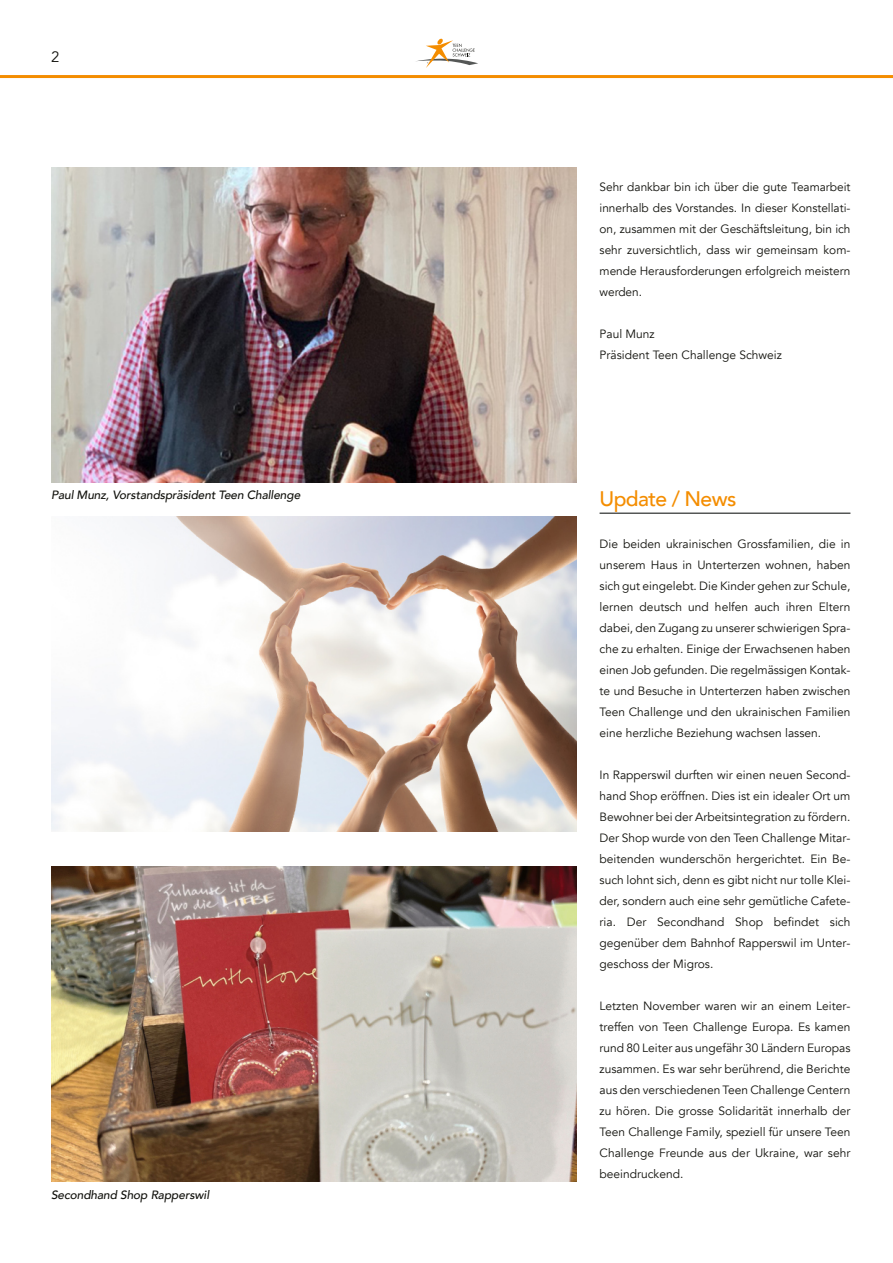
<style>
.page{position:relative;width:893px;height:1263px;background:#fff}
.page>*{position:absolute;margin:0;border:0;box-sizing:border-box;transform-origin:0 0}
.t1{font:500 21px "Avenir";letter-spacing:-.03em;color:#f48d00}
.t2{font:15px "Avenir";color:#12120d}
.t3{font:12px/21px "Avenir";color:#12120d;text-align:justify}
.t4{font:italic 500 12px "Avenir";letter-spacing:-.01em;color:#12120d}
</style>
<div class="page">
<svg style="left:416px;top:38px;width:62px;height:30px"></svg>
<hr style="left:0;top:75px;width:893px;height:3px;background:#f48d00">
<hr style="left:600px;top:512px;width:250px;height:2px;background:#555756">
<img style="left:51px;top:867px;width:525px;height:314px">
<img style="left:51px;top:168px;width:525px;height:314px">
<img style="left:51px;top:517px;width:525px;height:314px">
<p class="t2" style="left:51px;top:47px;width:10px">2</p>
<p class="t4" style="left:51px;top:487px;width:251px">Paul Munz, Vorstandspräsident Teen Challenge</p>
<p class="t4" style="left:51px;top:1187px;width:160px">Secondhand Shop Rapperswil</p>
<p class="t3" style="left:600px;top:176px;width:252px">Sehr dankbar bin ich über die gute Teamarbeit innerhalb des Vorstandes. In dieser Konstellati&shy;on, zusammen mit der Geschäftsleitung, bin ich sehr zuversichtlich, dass wir gemeinsam kom&shy;mende Herausforderungen erfolgreich meistern werden.</p>
<p class="t3" style="left:600px;top:323px;width:184px">Paul Munz<br>Präsident Teen Challenge Schweiz</p>
<h1 class="t1" style="left:600px;top:484px;width:138px">Update / News</h1>
<p class="t3" style="left:600px;top:533px;width:252px">Die beiden ukrainischen Grossfamilien, die in unserem Haus in Unterterzen wohnen, haben sich gut eingelebt. Die Kinder gehen zur Schule, lernen deutsch und helfen auch ihren Eltern dabei, den Zugang zu unserer schwierigen Spra&shy;che zu erhalten. Einige der Erwachsenen haben einen Job gefunden. Die regelmässigen Kontak&shy;te und Besuche in Unterterzen haben zwischen Teen Challenge und den ukrainischen Familien eine herzliche Beziehung wachsen lassen.</p>
<p class="t3" style="left:600px;top:764px;width:252px">In Rapperswil durften wir einen neuen Second&shy;hand Shop eröffnen. Dies ist ein idealer Ort um Bewohner bei der Arbeitsintegration zu fördern.<br>Der Shop wurde von den Teen Challenge Mitar&shy;beitenden wunderschön hergerichtet. Ein Be&shy;such lohnt sich, denn es gibt nicht nur tolle Klei&shy;der, sondern auch eine sehr gemütliche Cafete&shy;ria. Der Secondhand Shop befindet sich gegenüber dem Bahnhof Rapperswil im Unter&shy;geschoss der Migros.</p>
<p class="t3" style="left:600px;top:995px;width:252px">Letzten November waren wir an einem Leiter&shy;treffen von Teen Challenge Europa. Es kamen rund 80 Leiter aus ungefähr 30 Ländern Europas zusammen. Es war sehr berührend, die Berichte aus den verschiedenen Teen Challenge Centern zu hören. Die grosse Solidarität innerhalb der Teen Challenge Family, speziell für unsere Teen Challenge Freunde aus der Ukraine, war sehr beeindruckend.</p>
</div>
